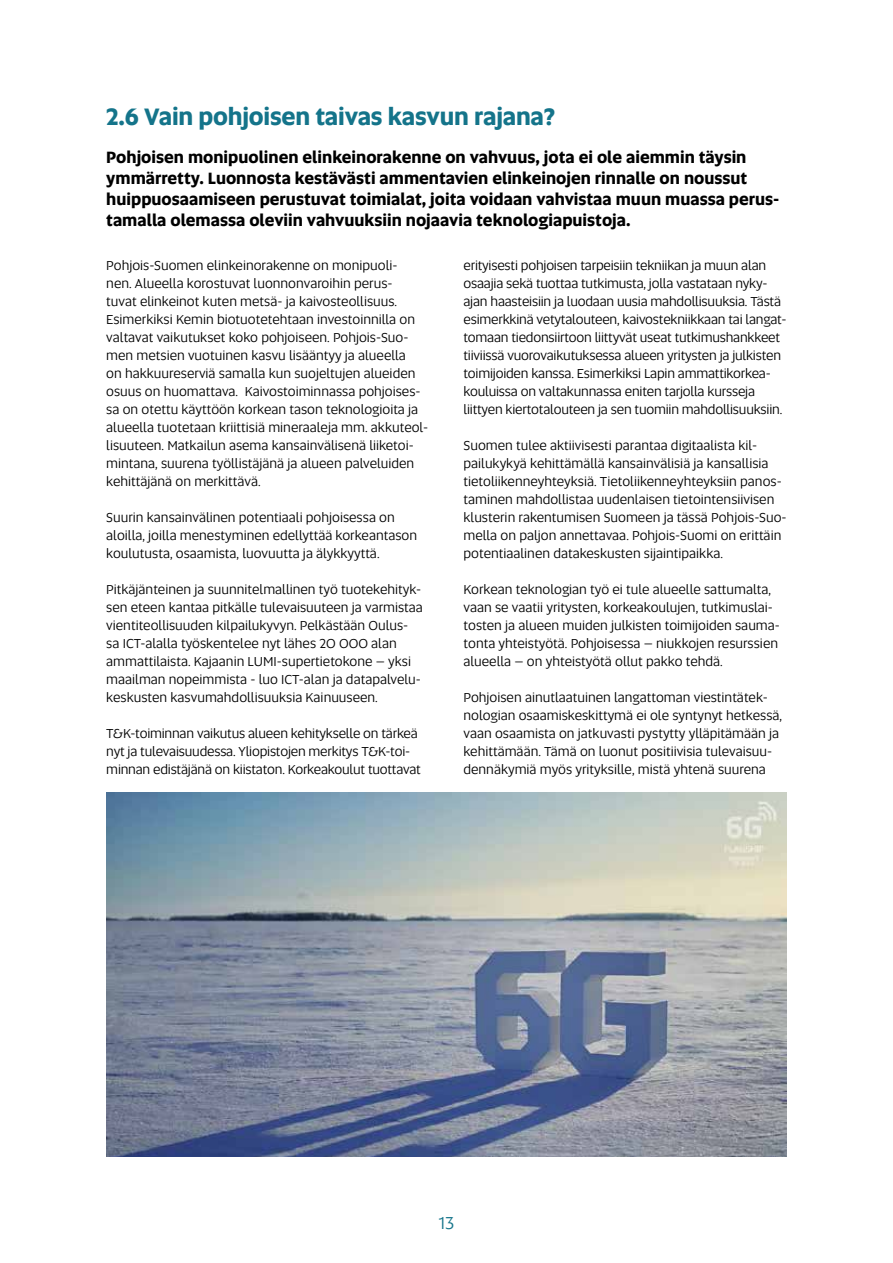
<style>
.page{position:relative;width:893px;height:1263px;background:#fff}
.page>*{position:absolute;margin:0;border:0;box-sizing:border-box;transform-origin:0 0}
.t1{font:700 24px "Altis";letter-spacing:-.01em;color:#14748a}
.t2{font:18px "Altis";color:#14748a}
.t3{font:700 16.5px/21px "Altis";color:#000}
.t4{font:13.5px/18px "Altis";color:#000}
</style>
<div class="page">
<img style="left:106px;top:793px;width:681px;height:364px">
<h1 class="t1" style="left:106px;top:99px;width:450px">2.6 Vain pohjoisen taivas kasvun rajana?</h1>
<p class="t3" style="left:106px;top:146px;width:675px">Pohjoisen monipuolinen elinkeinorakenne on vahvuus, jota ei ole aiemmin täysin ymmärretty. Luonnosta kestävästi ammentavien elinkeinojen rinnalle on noussut huippuosaamiseen perustuvat toimialat, joita voidaan vahvistaa muun muassa perus&shy;tamalla olemassa oleviin vahvuuksiin nojaavia teknologiapuistoja.</p>
<p class="t4" style="left:106px;top:256px;width:323px">Pohjois-Suomen elinkeinorakenne on monipuoli-<br>nen. Alueella korostuvat luonnonvaroihin perus-<br>tuvat elinkeinot kuten metsä- ja kaivosteollisuus.<br>Esimerkiksi Kemin biotuotetehtaan investoinnilla on valtavat vaikutukset koko pohjoiseen. Pohjois-Suo&shy;men metsien vuotuinen kasvu lisääntyy ja alueella<br>on hakkuureserviä samalla kun suojeltujen alueiden osuus on huomattava. Kaivostoiminnassa pohjoises&shy;sa on otettu käyttöön korkean tason teknologioita ja alueella tuotetaan kriittisiä mineraaleja mm. akkuteol&shy;lisuuteen. Matkailun asema kansainvälisenä liiketoi&shy;mintana, suurena työllistäjänä ja alueen palveluiden kehittäjänä on merkittävä.</p>
<p class="t4" style="left:106px;top:508px;width:312px">Suurin kansainvälinen potentiaali pohjoisessa on aloilla, joilla menestyminen edellyttää korkeantason koulutusta, osaamista, luovuutta ja älykkyyttä.</p>
<p class="t4" style="left:106px;top:580px;width:318px">Pitkäjänteinen ja suunnitelmallinen työ tuotekehityk&shy;sen eteen kantaa pitkälle tulevaisuuteen ja varmistaa vientiteollisuuden kilpailukyvyn. Pelkästään Oulus&shy;sa ICT-alalla työskentelee nyt lähes 20 000 alan ammattilaista. Kajaanin LUMI-supertietokone – yksi maailman nopeimmista - luo ICT-alan ja datapalvelu&shy;keskusten kasvumahdollisuuksia Kainuuseen.</p>
<p class="t4" style="left:106px;top:724px;width:316px">T&amp;K-toiminnan vaikutus alueen kehitykselle on tärkeä nyt ja tulevaisuudessa. Yliopistojen merkitys T&amp;K-toi&shy;minnan edistäjänä on kiistaton. Korkeakoulut tuottavat</p>
<p class="t4" style="left:463px;top:256px;width:325px">erityisesti pohjoisen tarpeisiin tekniikan ja muun alan osaajia sekä tuottaa tutkimusta, jolla vastataan nyky&shy;ajan haasteisiin ja luodaan uusia mahdollisuuksia. Tästä esimerkkinä vetytalouteen, kaivostekniikkaan tai langat&shy;tomaan tiedonsiirtoon liittyvät useat tutkimushankkeet tiiviissä vuorovaikutuksessa alueen yritysten ja julkisten toimijoiden kanssa. Esimerkiksi Lapin ammattikorkea&shy;kouluissa on valtakunnassa eniten tarjolla kursseja liittyen kiertotalouteen ja sen tuomiin mahdollisuuksiin.</p>
<p class="t4" style="left:463px;top:436px;width:325px">Suomen tulee aktiivisesti parantaa digitaalista kil&shy;pailukykyä kehittämällä kansainvälisiä ja kansallisia tietoliikenneyhteyksiä. Tietoliikenneyhteyksiin panos&shy;taminen mahdollistaa uudenlaisen tietointensiivisen klusterin rakentumisen Suomeen ja tässä Pohjois-Suo&shy;mella on paljon annettavaa. Pohjois-Suomi on erittäin potentiaalinen datakeskusten sijaintipaikka.</p>
<p class="t4" style="left:463px;top:580px;width:318px">Korkean teknologian työ ei tule alueelle sattumalta, vaan se vaatii yritysten, korkeakoulujen, tutkimuslai&shy;tosten ja alueen muiden julkisten toimijoiden sauma&shy;tonta yhteistyötä. Pohjoisessa – niukkojen resurssien alueella – on yhteistyötä ollut pakko tehdä.</p>
<p class="t4" style="left:463px;top:688px;width:320px">Pohjoisen ainutlaatuinen langattoman viestintätek&shy;nologian osaamiskeskittymä ei ole syntynyt hetkessä, vaan osaamista on jatkuvasti pystytty ylläpitämään ja kehittämään. Tämä on luonut positiivisia tulevaisuu&shy;dennäkymiä myös yrityksille, mistä yhtenä suurena</p>
<h2 class="t2" style="left:439px;top:1210px;width:17px">13</h2>
</div>
